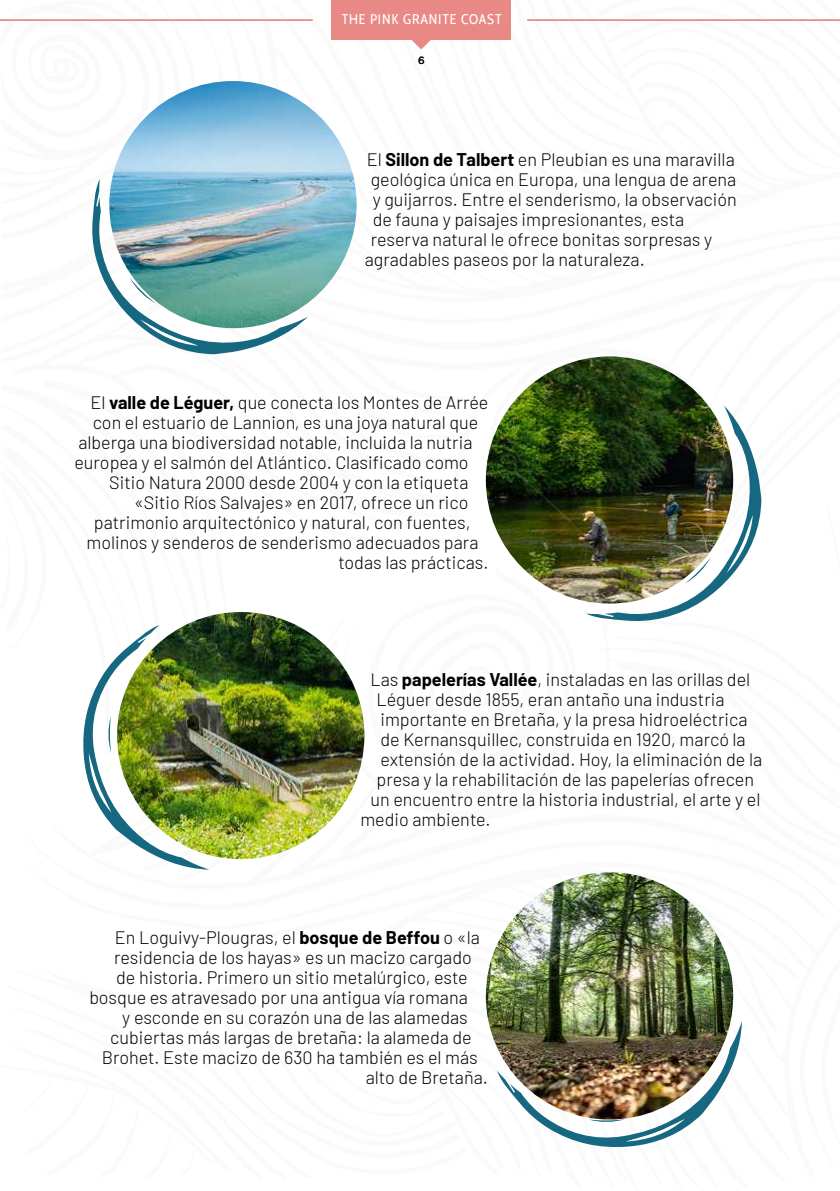
<style>
.page{position:relative;width:840px;height:1191px;background:#fff}
.page>*{position:absolute;margin:0;border:0;box-sizing:border-box;transform-origin:0 0}
.t1{font:300 18px "Barlow";color:#000}
.t2{font:14px "Cabin Condensed";letter-spacing:.06em;color:#fff}
.t3{font:11.2px "Sofia Pro";color:#000}
.s1{font-weight:700}
</style>
<div class="page">
<svg style="left:481px;top:0;width:358px;height:40px"></svg>
<img style="left:109px;top:81px;width:247px;height:247px;border-radius:124px">
<img style="left:485px;top:356px;width:247px;height:247px;border-radius:124px">
<img style="left:485px;top:872px;width:247px;height:247px;border-radius:124px">
<img style="left:92px;top:179px;width:216px;height:175px">
<img style="left:83px;top:612px;width:282px;height:258px">
<img style="left:585px;top:356px;width:177px;height:265px">
<img style="left:485px;top:994px;width:256px;height:153px">
<div style="left:331px;top:0;width:179px;height:39px;background:#e98985"></div>
<hr style="left:527px;top:20px;width:312px;height:1px;background:#e98985">
<hr style="left:0;top:20px;width:312px;height:1px;background:#e98985">
<svg style="left:409px;top:39px;width:23px;height:10px"></svg>
<p class="t2" style="left:341px;top:8px;width:161px">THE PINK GRANITE COAST</p>
<p class="t3" style="left:418px;top:52px;width:8px">6</p>
<p class="t1" style="left:366px;top:147px;width:369px">El <span class="s1">Sillon de Talbert</span> en Pleubian es una maravilla</p>
<p class="t1" style="left:370px;top:167px;width:367px">geológica única en Europa, una lengua de arena</p>
<p class="t1" style="left:372px;top:187px;width:365px">y guijarros. Entre el senderismo, la observación</p>
<p class="t1" style="left:372px;top:207px;width:313px">de fauna y paisajes impresionantes, esta</p>
<p class="t1" style="left:370px;top:227px;width:343px">reserva natural le ofrece bonitas sorpresas y</p>
<p class="t1" style="left:364px;top:247px;width:281px">agradables paseos por la naturaleza.</p>
<p class="t1" style="left:90px;top:389px;width:399px">El <span class="s1">valle de Léguer,</span> que conecta los Montes de Arrée</p>
<p class="t1" style="left:93px;top:409px;width:387px">con el estuario de Lannion, es una joya natural que</p>
<p class="t1" style="left:78px;top:429px;width:395px">alberga una biodiversidad notable, incluida la nutria</p>
<p class="t1" style="left:74px;top:449px;width:395px">europea y el salmón del Atlántico. Clasificado como</p>
<p class="t1" style="left:109px;top:469px;width:360px">Sitio Natura 2000 desde 2004 y con la etiqueta</p>
<p class="t1" style="left:134px;top:489px;width:336px">«Sitio Ríos Salvajes» en 2017, ofrece un rico</p>
<p class="t1" style="left:94px;top:509px;width:378px">patrimonio arquitectónico y natural, con fuentes,</p>
<p class="t1" style="left:86px;top:529px;width:393px">molinos y senderos de senderismo adecuados para</p>
<p class="t1" style="left:338px;top:549px;width:151px">todas las prácticas.</p>
<p class="t1" style="left:370px;top:667px;width:381px">Las <span class="s1">papelerías Vallée</span>, instaladas en las orillas del</p>
<p class="t1" style="left:376px;top:687px;width:349px">Léguer desde 1855, eran antaño una industria</p>
<p class="t1" style="left:380px;top:707px;width:368px">importante en Bretaña, y la presa hidroeléctrica</p>
<p class="t1" style="left:380px;top:727px;width:366px">de Kernansquillec, construida en 1920, marcó la</p>
<p class="t1" style="left:380px;top:747px;width:383px">extensión de la actividad. Hoy, la eliminación de la</p>
<p class="t1" style="left:376px;top:767px;width:379px">presa y la rehabilitación de las papelerías ofrecen</p>
<p class="t1" style="left:370px;top:787px;width:391px">un encuentro entre la historia industrial, el arte y el</p>
<p class="t1" style="left:360px;top:807px;width:131px">medio ambiente.</p>
<p class="t1" style="left:115px;top:924px;width:366px">En Loguivy-Plougras, el <span class="s1">bosque de Beffou</span> o «la</p>
<p class="t1" style="left:114px;top:944px;width:359px">residencia de los hayas» es un macizo cargado</p>
<p class="t1" style="left:116px;top:964px;width:353px">de historia. Primero un sitio metalúrgico, este</p>
<p class="t1" style="left:89px;top:984px;width:380px">bosque es atravesado por una antigua vía romana</p>
<p class="t1" style="left:122px;top:1004px;width:347px">y esconde en su corazón una de las alamedas</p>
<p class="t1" style="left:110px;top:1024px;width:363px">cubiertas más largas de bretaña: la alameda de</p>
<p class="t1" style="left:102px;top:1044px;width:377px">Brohet. Este macizo de 630 ha también es el más</p>
<p class="t1" style="left:365px;top:1064px;width:124px">alto de Bretaña.</p>
</div>
